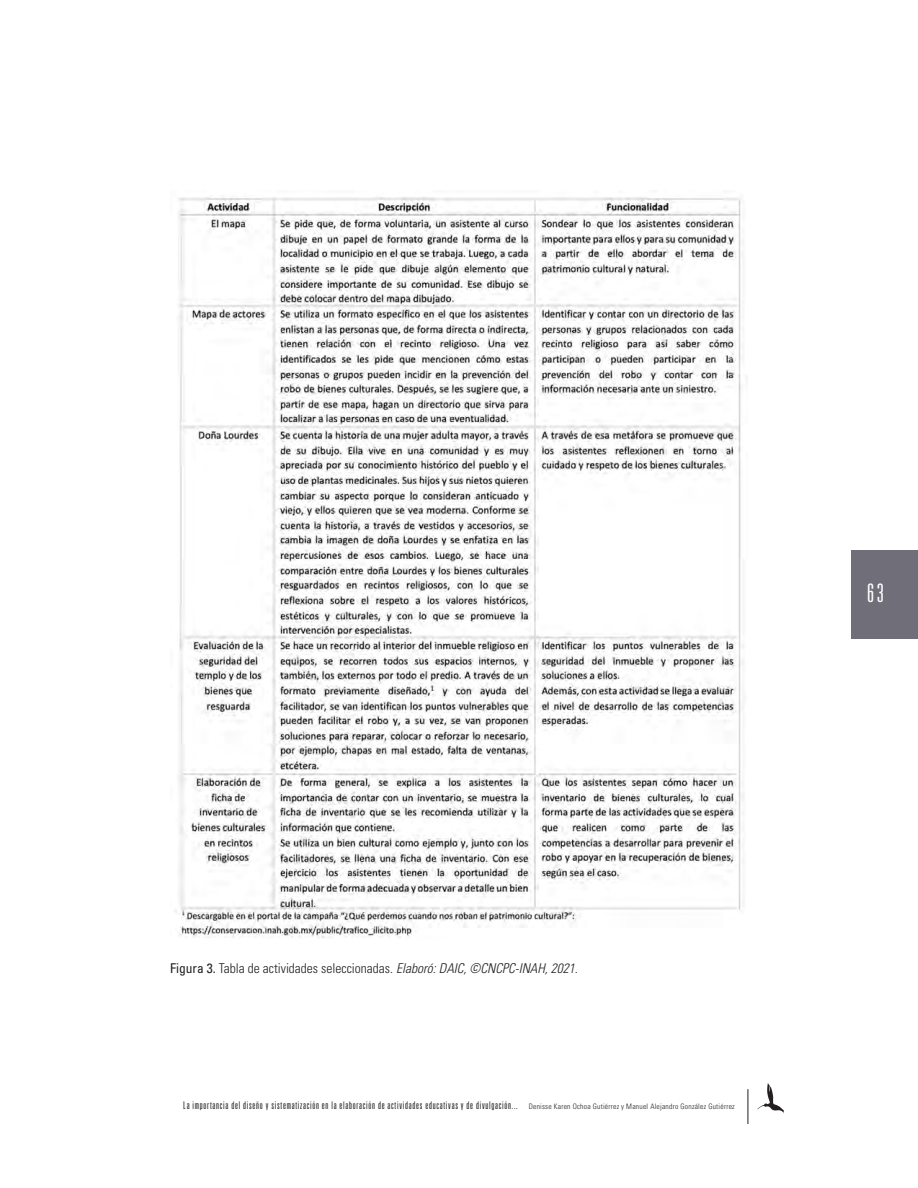
<style>
.page{position:relative;width:918px;height:1188px;background:#fff}
.page>*{position:absolute;margin:0;border:0;box-sizing:border-box;transform-origin:0 0}
.t1{font:300 ultra-condensed 25.5px "Univers LT Std";color:#fff}
.Normal_wrd_90{font:300 condensed 13.5px "Univers LT Std";color:#231f20}
.t2{font:300 ultra-condensed 10.5px "Univers LT Std";letter-spacing:.07em;color:#231f20}
.s1{font-weight:400}
.s2{font-style:italic}
.s3{font-stretch:condensed;font-size:7.5px}
</style>
<div class="page">
<hr style="left:748px;top:1089px;width:1px;height:35px;background:#231f20">
<div style="left:851px;top:550px;width:67px;height:88px;background:#706e79"></div>
<svg style="left:757px;top:1082px;width:27px;height:32px"></svg>
<img style="left:175px;top:197px;width:569px;height:741px">
<h1 class="t1" style="left:867px;top:579px;width:18px">63</h1>
<p class="Normal_wrd_90" style="left:170px;top:960px;width:409px"><span class="s1">Figura 3.</span> Tabla de actividades seleccionadas. <span class="s2">Elaboró: DAIC, ©CNCPC-INAH, 2021.</span></p>
<p class="t2" style="left:183px;top:1100px;width:553px">La importancia del diseño y sistematización en la elaboración de actividades educativas y de divulgación... <span class="s3">Denisse Karen Ochoa Gutiérrez y Manuel Alejandro González Gutiérrez</span></p>
</div>
